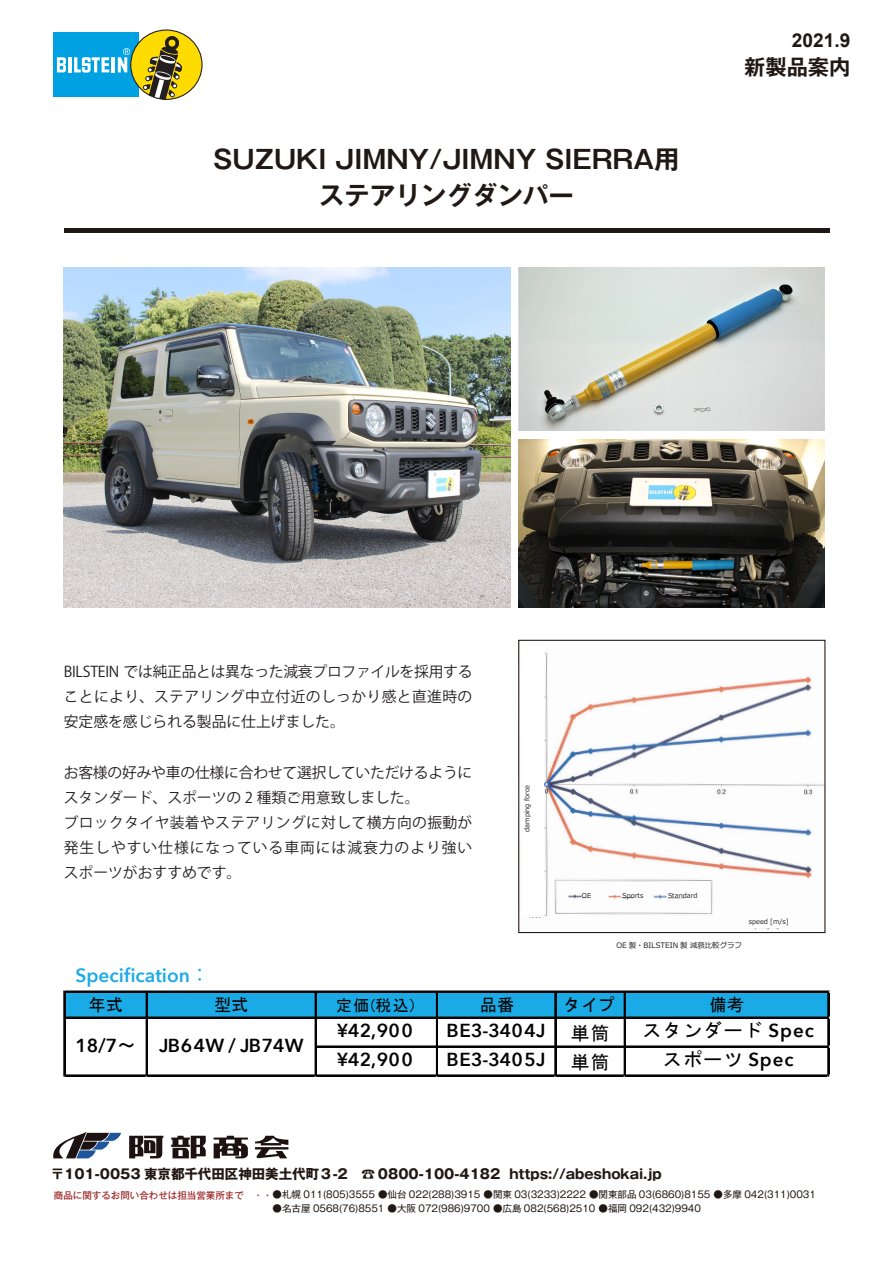
<style>
.page{position:relative;width:893px;height:1263px;background:#fff}
.page>*{position:absolute;margin:0;border:0;box-sizing:border-box;transform-origin:0 0}
.t1{font:700 25.5px/36px "Gothic MB101 Pro De";color:#201814;text-align:center}
.t2{font:700 21.3px "Gothic MB101 Pro De";color:#201814}
.t3{font:600 19.2px "Avenir Next";color:#00a1e3}
.t4{font:700 19.2px "Arial";color:#201814}
.t5{font:600 18.75px "Avenir Next";letter-spacing:.005em;color:#030303}
.t6{font:18.75px "MS Gothic";letter-spacing:.075em;color:#030303}
.t7{font:18.75px "MS P Gothic";color:#030303}
.t8{font:17.4px "MS P Gothic";color:#030303}
.t9{font:15.9px "MS P Gothic";color:#030303}
.t10{font:14.85px/25.2px "Koz Go Pr 6 N";color:#231f20}
.t11{font:14.85px/25.2px "Koz Go Pr 6 N";letter-spacing:.025em;color:#231f20;text-align:justify}
.t12{font:700 13.5px "Gothic MB101 Pro";color:#211814}
.t13{font:9.45px "Gothic MB101 Pro";color:#211814}
.t14{font:7.5px "Meiryo";color:#231f20}
.t15{font:6.75px "Meiryo";color:#231f20}
.s1{font-family:"Koz Go Pr 6 N";font-weight:400}
.s2{font-family:"Avenir Next";font-weight:600}
.s3{font-family:"MS P Gothic";font-weight:400}
.s4{font-family:"Koz Go Pro";font-weight:400}
.s5{font-weight:500;color:#9f2d2d}
</style>
<div class="page">
<hr style="left:64px;top:229px;width:765px;height:4px;background:#201814">
<img style="left:64px;top:268px;width:446px;height:339px">
<div style="left:65px;top:992px;width:764px;height:26px;background:#1aaae5"></div>
<hr style="left:65px;top:991px;width:764px;height:1px;background:#030303">
<hr style="left:65px;top:1017px;width:764px;height:1px;background:#030303">
<hr style="left:317px;top:1046px;width:512px;height:1px;background:#030303">
<hr style="left:64px;top:991px;width:1px;height:85px;background:#030303">
<hr style="left:146px;top:992px;width:2px;height:84px;background:#030303">
<hr style="left:315px;top:992px;width:2px;height:84px;background:#030303">
<hr style="left:436px;top:992px;width:2px;height:84px;background:#030303">
<hr style="left:555px;top:992px;width:1px;height:84px;background:#030303">
<hr style="left:624px;top:992px;width:2px;height:84px;background:#030303">
<hr style="left:65px;top:1075px;width:764px;height:1px;background:#030303">
<hr style="left:827px;top:992px;width:1px;height:84px;background:#030303">
<hr style="left:828px;top:992px;width:1px;height:84px;background:#030303">
<svg style="left:53px;top:1132px;width:68px;height:26px"></svg>
<svg style="left:129px;top:1136px;width:34px;height:22px"></svg>
<svg style="left:171px;top:1136px;width:35px;height:22px"></svg>
<svg style="left:214px;top:1136px;width:34px;height:22px"></svg>
<svg style="left:255px;top:1136px;width:33px;height:22px"></svg>
<div style="left:53px;top:32px;width:85px;height:65px;background:#00a1e3"></div>
<hr style="left:68px;top:57px;width:3px;height:15px;background:#fff">
<hr style="left:112px;top:57px;width:3px;height:15px;background:#fff">
<svg style="left:74px;top:57px;width:35px;height:16px"></svg>
<svg style="left:57px;top:57px;width:9px;height:15px"></svg>
<svg style="left:118px;top:48px;width:12px;height:24px"></svg>
<div style="left:131px;top:30px;width:71px;height:69px;background:#ffdc01;border-radius:50%"></div>
<svg style="left:143px;top:35px;width:40px;height:64px"></svg>
<div style="left:130px;top:29px;width:73px;height:71px;border:1px solid #231f20;border-radius:50%"></div>
<img style="left:519px;top:439px;width:306px;height:168px">
<img style="left:519px;top:268px;width:306px;height:163px">
<svg style="left:529px;top:652px;width:294px;height:278px"></svg>
<div style="left:518px;top:640px;width:307px;height:293px;border:1px solid #1e140f"></div>
<div style="left:521px;top:647px;width:22px;height:269px;background:#fff"></div>
<div style="left:749px;top:920px;width:34px;height:7px;background:#fff"></div>
<div style="left:577px;top:889px;width:119px;height:11px;background:#fff"></div>
<svg style="left:567px;top:889px;width:118px;height:11px"></svg>
<div style="left:622px;top:892px;width:12px;height:5px;background:#fff"></div>
<div style="left:667px;top:892px;width:17px;height:6px;background:#fff"></div>
<h1 class="t1" style="left:213px;top:138px;width:468px">SUZUKI JIMNY/JIMNY SIERRA用ステアリングダンパー</h1>
<h3 class="t4" style="left:792px;top:27px;width:60px">2021.9</h3>
<h2 class="t2" style="left:744px;top:49px;width:108px">新製品案内</h2>
<h3 class="t11" style="left:64px;top:659px;width:410px">BILSTEIN では純正品とは異なった減衰プロファイルを採用することにより、ステアリング中立付近のしっかり感と直進時の安定感を感じられる製品に仕上げました。</h3>
<h3 class="t10" style="left:64px;top:760px;width:410px">お客様の好みや車の仕様に合わせて選択していただけるようにスタンダード、スポーツの 2 種類ご用意致しました。<br>ブロックタイヤ装着やステアリングに対して横方向の振動が発生しやすい仕様になっている車両には減衰力のより強いスポーツがおすすめです。</h3>
<p class="t15" style="left:522px;top:832px;width:48px;rotate:-90deg">damping force</p>
<p class="t15" style="left:623px;top:891px;width:77px">Sports　　　 Standard</p>
<p class="t15" style="left:749px;top:916px;width:42px">speed [m/s]</p>
<h3 class="t3" style="left:75px;top:959px;width:135px">Specification<span class="s1">：</span></h3>
<p class="t14" style="left:617px;top:940px;width:127px">OE 製・BILSTEIN 製 減衰比較グラフ</p>
<h3 class="t8" style="left:88px;top:996px;width:36px">年式</h3>
<h3 class="t8" style="left:214px;top:996px;width:36px">型式</h3>
<h3 class="t9" style="left:336px;top:997px;width:82px">定価(税込）</h3>
<h3 class="t8" style="left:480px;top:996px;width:36px">品番</h3>
<h3 class="t8" style="left:565px;top:996px;width:51px">タイプ</h3>
<h3 class="t8" style="left:709px;top:996px;width:36px">備考</h3>
<h3 class="t5" style="left:337px;top:1014px;width:78px">¥42,900</h3>
<h3 class="t5" style="left:446px;top:1014px;width:100px">BE3-3404J</h3>
<h3 class="t7" style="left:571px;top:1024px;width:40px">単筒</h3>
<h3 class="t6" style="left:643px;top:1021px;width:172px">スタンダード <span class="s2">Spec</span></h3>
<h3 class="t5" style="left:337px;top:1043px;width:78px">¥42,900</h3>
<h3 class="t5" style="left:446px;top:1043px;width:100px">BE3-3405J</h3>
<h3 class="t7" style="left:571px;top:1053px;width:40px">単筒</h3>
<h3 class="t6" style="left:663px;top:1050px;width:132px">スポーツ <span class="s2">Spec</span></h3>
<h3 class="t5" style="left:75px;top:1029px;width:230px">18/7<span class="s3">〜</span> JB64W / JB74W</h3>
<h3 class="t12" style="left:51px;top:1163px;width:612px">〒101-0053 東京都千代田区神田美土代町３-2　<span class="s4">☎</span> 0800-100-4182 https://abeshokai.jp</h3>
<p class="t13" style="left:54px;top:1187px;width:763px"><span class="s5">商品に関するお問い合わせは担当営業所まで　・・</span>●札幌 011(805)3555 ●仙台 022(288)3915 ●関東 03(3233)2222 ●関東部品 03(6860)8155 ●多摩 042(311)0031</p>
<p class="t13" style="left:273px;top:1201px;width:430px">●名古屋 0568(76)8551 ●大阪 072(986)9700 ●広島 082(568)2510 ●福岡 092(432)9940</p>
</div>
